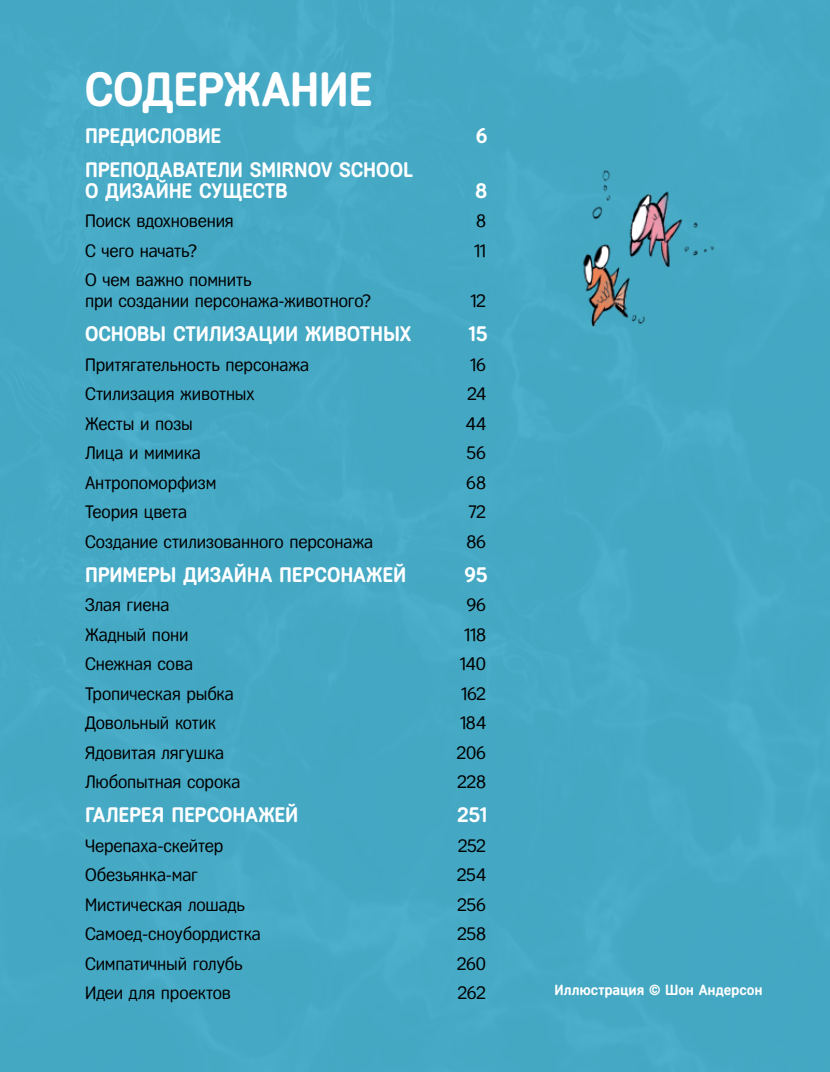
<style>
.page{position:relative;width:830px;height:1072px;background:#fff}
.page>*{position:absolute;margin:0;border:0;box-sizing:border-box;transform-origin:0 0}
.t1{font:700 48px "Fregat";letter-spacing:-.015em;color:#fff}
.t2{font:700 21px/21px "Fregat";letter-spacing:-.01em;color:#fff}
.t3{font:18px/21px "Fregat";letter-spacing:-.005em;color:#000}
.t4{font:700 14.7px "Fregat";letter-spacing:-.005em;color:#fff}
</style>
<div class="page">
<div style="left:0;top:0;width:829px;height:1071px;background:#45a8c4"></div>
<img style="left:551px;top:151px;width:176px;height:182px">
<h1 class="t1" style="left:85px;top:63px;width:289px">СОДЕРЖАНИЕ</h1>
<p class="t2" style="left:85px;top:125px;width:138px">ПРЕДИСЛОВИЕ</p>
<p class="t2" style="left:475px;top:125px;width:13px">6</p>
<p class="t2" style="left:85px;top:159px;width:329px">ПРЕПОДАВАТЕЛИ SMIRNOV SCHOOL<br>О ДИЗАЙНЕ СУЩЕСТВ</p>
<p class="t2" style="left:475px;top:180px;width:14px">8</p>
<p class="t3" style="left:85px;top:211px;width:150px">Поиск вдохновения</p>
<p class="t3" style="left:476px;top:211px;width:11px">8</p>
<p class="t3" style="left:85px;top:240px;width:113px">С чего начать?</p>
<p class="t3" style="left:474px;top:240px;width:14px">11</p>
<p class="t3" style="left:85px;top:270px;width:287px">О чем важно помнить<br>при создании персонажа-животного?</p>
<p class="t3" style="left:470px;top:291px;width:17px">12</p>
<p class="t2" style="left:85px;top:323px;width:327px">ОСНОВЫ СТИЛИЗАЦИИ ЖИВОТНЫХ</p>
<p class="t2" style="left:468px;top:323px;width:21px">15</p>
<p class="t3" style="left:85px;top:354px;width:225px">Притягательность персонажа</p>
<p class="t3" style="left:470px;top:354px;width:17px">16</p>
<p class="t3" style="left:85px;top:383px;width:171px">Стилизация животных</p>
<p class="t3" style="left:467px;top:383px;width:20px">24</p>
<p class="t3" style="left:85px;top:413px;width:109px">Жесты и позы</p>
<p class="t3" style="left:465px;top:413px;width:22px">44</p>
<p class="t3" style="left:85px;top:442px;width:117px">Лица и мимика</p>
<p class="t3" style="left:466px;top:442px;width:21px">56</p>
<p class="t3" style="left:85px;top:472px;width:133px">Антропоморфизм</p>
<p class="t3" style="left:466px;top:472px;width:21px">68</p>
<p class="t3" style="left:85px;top:501px;width:103px">Теория цвета</p>
<p class="t3" style="left:468px;top:501px;width:19px">72</p>
<p class="t3" style="left:85px;top:531px;width:289px">Создание стилизованного персонажа</p>
<p class="t3" style="left:466px;top:531px;width:21px">86</p>
<p class="t2" style="left:85px;top:564px;width:322px">ПРИМЕРЫ ДИЗАЙНА ПЕРСОНАЖЕЙ</p>
<p class="t2" style="left:464px;top:564px;width:24px">95</p>
<p class="t3" style="left:85px;top:594px;width:86px">Злая гиена</p>
<p class="t3" style="left:466px;top:594px;width:21px">96</p>
<p class="t3" style="left:85px;top:624px;width:105px">Жадный пони</p>
<p class="t3" style="left:464px;top:624px;width:23px">118</p>
<p class="t3" style="left:85px;top:653px;width:109px">Снежная сова</p>
<p class="t3" style="left:459px;top:653px;width:28px">140</p>
<p class="t3" style="left:85px;top:683px;width:150px">Тропическая рыбка</p>
<p class="t3" style="left:461px;top:683px;width:26px">162</p>
<p class="t3" style="left:85px;top:712px;width:132px">Довольный котик</p>
<p class="t3" style="left:460px;top:712px;width:28px">184</p>
<p class="t3" style="left:85px;top:742px;width:140px">Ядовитая лягушка</p>
<p class="t3" style="left:456px;top:742px;width:31px">206</p>
<p class="t3" style="left:85px;top:771px;width:157px">Любопытная сорока</p>
<p class="t3" style="left:457px;top:771px;width:30px">228</p>
<p class="t2" style="left:85px;top:804px;width:214px">ГАЛЕРЕЯ ПЕРСОНАЖЕЙ</p>
<p class="t2" style="left:457px;top:804px;width:31px">251</p>
<p class="t3" style="left:85px;top:834px;width:139px">Черепаха-скейтер</p>
<p class="t3" style="left:458px;top:834px;width:29px">252</p>
<p class="t3" style="left:85px;top:864px;width:114px">Обезьянка-маг</p>
<p class="t3" style="left:457px;top:864px;width:30px">254</p>
<p class="t3" style="left:85px;top:893px;width:161px">Мистическая лошадь</p>
<p class="t3" style="left:457px;top:893px;width:30px">256</p>
<p class="t3" style="left:85px;top:923px;width:177px">Самоед-сноубордистка</p>
<p class="t3" style="left:457px;top:923px;width:30px">258</p>
<p class="t3" style="left:85px;top:952px;width:159px">Симпатичный голубь</p>
<p class="t3" style="left:457px;top:952px;width:30px">260</p>
<p class="t3" style="left:85px;top:982px;width:147px">Идеи для проектов</p>
<p class="t3" style="left:457px;top:982px;width:30px">262</p>
<p class="t4" style="left:554px;top:982px;width:209px">Иллюстрация © Шон Андерсон</p>
</div>
